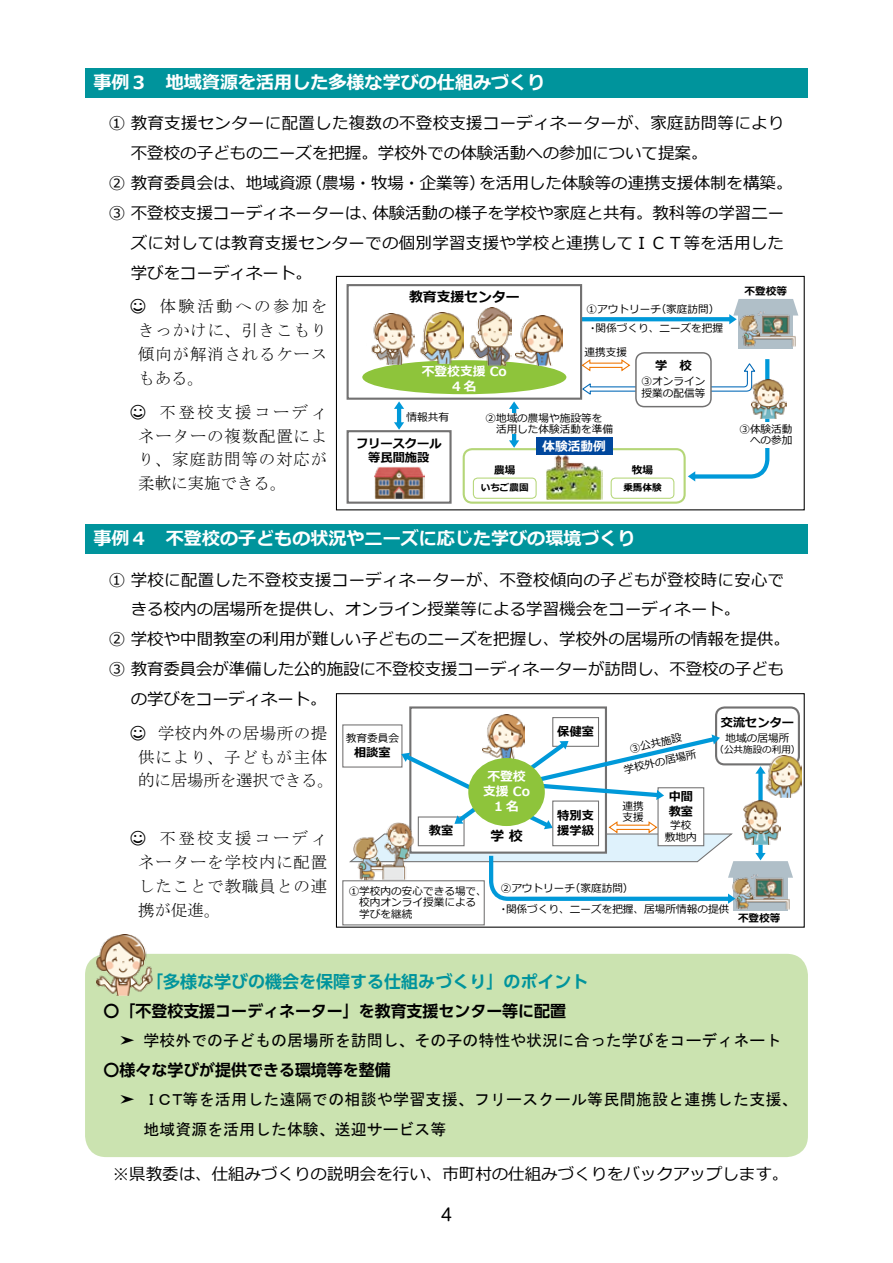
<style>
.page{position:relative;width:893px;height:1263px;background:#fff}
.page>*{position:absolute;margin:0;border:0;box-sizing:border-box;transform-origin:0 0}
.t1{font:700 18px "Meiryo";color:#fff}
.t2{font:700 16.95px "UD Shin Go Pro De";color:#00949c}
.t3{font:16.95px "UD Shin M Go Pro";color:#000}
.t4{font:16.5px "Meiryo";color:#000}
.t5{font:16.5px/23.9px "MS Mincho";letter-spacing:.05em;color:#000;text-align:justify}
.t6{font:16.5px "Meiryo";letter-spacing:.02em;color:#000}
.t7{font:15.9px/29.4px "MS Gothic";color:#000}
.t8{font:700 15.9px "UD Shin Go Pro De";color:#000}
.t9{font:700 13.8px "Meiryo";color:#000}
.t10{font:700 12.75px/15.3px "Meiryo";color:#fff;text-align:center}
.t11{font:700 12.15px/14.7px "Meiryo";color:#000}
.t12{font:10.65px/11.7px "Meiryo";color:#000}
.t13{font:700 10.65px "Meiryo";color:#000}
.t14{font:9.6px "Meiryo";color:#000}
.t15{font:700 9.6px "Meiryo";color:#000}
.s1{font-size:33px}
</style>
<div class="page">
<div style="left:409px;top:706px;width:198px;height:148px;background:#fff;border:2px solid #727171"></div>
<div style="left:552px;top:717px;width:47px;height:30px;border:1px solid #727171"></div>
<div style="left:342px;top:724px;width:60px;height:43px;border:1px solid #727171"></div>
<div style="left:715px;top:706px;width:85px;height:59px;border:2px solid #727171;border-radius:9px"></div>
<div style="left:336px;top:276px;width:469px;height:234px;border:1px solid #000"></div>
<div style="left:336px;top:693px;width:469px;height:235px;border:1px solid #000"></div>
<div style="left:347px;top:430px;width:105px;height:74px;border:2px solid #727171"></div>
<div style="left:463px;top:448px;width:223px;height:56px;border:2px solid #b5d678;border-radius:9px"></div>
<div style="left:473px;top:477px;width:64px;height:22px;border:1px solid #b5d678;border-radius:4px"></div>
<div style="left:611px;top:477px;width:63px;height:22px;border:1px solid #b5d678;border-radius:4px"></div>
<div style="left:85px;top:954px;width:723px;height:203px;background:#cbe3b0;border-radius:21px"></div>
<div style="left:85px;top:68px;width:723px;height:30px;background:#00949c"></div>
<div style="left:85px;top:524px;width:723px;height:30px;background:#00949c"></div>
<img style="left:97px;top:934px;width:57px;height:61px">
<img style="left:374px;top:466px;width:51px;height:33px">
<div style="left:739px;top:311px;width:54px;height:38px;background:#b0bfc8"></div>
<div style="left:635px;top:352px;width:77px;height:55px;border:1px solid #727171;border-radius:9px"></div>
<svg style="left:582px;top:299px;width:214px;height:25px"></svg>
<svg style="left:394px;top:401px;width:10px;height:29px"></svg>
<svg style="left:509px;top:401px;width:10px;height:47px"></svg>
<div style="left:347px;top:284px;width:235px;height:116px;background:#fff;border:2px solid #727171"></div>
<div style="left:362px;top:360px;width:204px;height:34px;background:#8ec43b;border-radius:50%"></div>
<img style="left:371px;top:314px;width:44px;height:51px">
<img style="left:516px;top:315px;width:47px;height:50px">
<img style="left:468px;top:307px;width:43px;height:59px">
<img style="left:419px;top:313px;width:44px;height:50px">
<img style="left:793px;top:755px;width:9px;height:39px">
<div style="left:485px;top:414px;width:130px;height:20px;background:#fff"></div>
<div style="left:536px;top:437px;width:76px;height:17px;background:#00479d"></div>
<img style="left:545px;top:454px;width:58px;height:46px">
<svg style="left:580px;top:355px;width:190px;height:126px"></svg>
<img style="left:752px;top:379px;width:34px;height:40px">
<div style="left:739px;top:422px;width:55px;height:26px;background:#fff"></div>
<img style="left:487px;top:715px;width:37px;height:19px">
<div style="left:342px;top:880px;width:143px;height:45px;border:1px solid #727171"></div>
<svg style="left:347px;top:734px;width:446px;height:170px"></svg>
<div style="left:468px;top:758px;width:77px;height:68px;background:#8ec43b;border-radius:50%"></div>
<img style="left:737px;top:307px;width:61px;height:41px">
<img style="left:730px;top:870px;width:61px;height:41px">
<p class="t1" style="left:94px;top:70px;width:453px">事例３　地域資源を活用した多様な学びの仕組みづくり</p>
<p class="t6" style="left:109px;top:112px;width:677px">① 教育支援センターに配置した複数の不登校支援コーディネーターが、家庭訪問等により</p>
<p class="t4" style="left:131px;top:142px;width:578px">不登校の子どものニーズを把握。学校外での体験活動への参加について提案。</p>
<p class="t4" style="left:109px;top:172px;width:685px">② 教育委員会は、地域資源（農場・牧場・企業等）を活用した体験等の連携支援体制を構築。</p>
<p class="t4" style="left:109px;top:202px;width:677px">③ 不登校支援コーディネーターは、体験活動の様子を学校や家庭と共有。教科等の学習ニー</p>
<p class="t4" style="left:131px;top:232px;width:655px">ズに対しては教育支援センターでの個別学習支援や学校と連携してＩＣＴ等を活用した</p>
<p class="t4" style="left:131px;top:262px;width:183px">学びをコーディネート。</p>
<p class="t5" style="left:138px;top:294px;width:191px;text-indent:-9px"><span class="s1">☺</span> 体験活動への参加をきっかけに、引きこもり傾向が解消されるケースもある。</p>
<p class="t5" style="left:138px;top:400px;width:191px;text-indent:-9px"><span class="s1">☺</span> 不登校支援コーディネーターの複数配置により、家庭訪問等の対応が柔軟に実施できる。</p>
<p class="t1" style="left:94px;top:526px;width:544px">事例４　不登校の子どもの状況やニーズに応じた学びの環境づくり</p>
<p class="t6" style="left:109px;top:568px;width:677px">① 学校に配置した不登校支援コーディネーターが、不登校傾向の子どもが登校時に安心で</p>
<p class="t4" style="left:131px;top:598px;width:611px">きる校内の居場所を提供し、オンライン授業等による学習機会をコーディネート。</p>
<p class="t4" style="left:109px;top:628px;width:683px">② 学校や中間教室の利用が難しい子どものニーズを把握し、学校外の居場所の情報を提供。</p>
<p class="t4" style="left:109px;top:658px;width:677px">③ 教育委員会が準備した公的施設に不登校支援コーディネーターが訪問し、不登校の子ども</p>
<p class="t4" style="left:131px;top:688px;width:197px">の学びをコーディネート。</p>
<p class="t5" style="left:130px;top:721px;width:206px;text-align:center"><span class="s1">☺</span> 学校内外の居場所の提供により、子どもが主体的に居場所を選択できる。</p>
<p class="t13" style="left:745px;top:284px;width:44px">不登校等</p>
<p class="t9" style="left:409px;top:287px;width:112px">教育支援センター</p>
<p class="t12" style="left:587px;top:304px;width:134px">①アウトリーチ（家庭訪問）</p>
<p class="t12" style="left:588px;top:323px;width:137px">・関係づくり、ニーズを把握</p>
<p class="t12" style="left:585px;top:347px;width:44px">連携支援</p>
<p class="t11" style="left:655px;top:359px;width:38px">学　校</p>
<p class="t10" style="left:422px;top:364px;width:87px">不登校支援 Co<br>4 名</p>
<p class="t12" style="left:642px;top:376px;width:65px">③オンライン授業の配信等</p>
<p class="t12" style="left:406px;top:412px;width:44px">情報共有</p>
<p class="t11" style="left:356px;top:436px;width:87px;text-align:center">フリースクール等民間施設</p>
<p class="t12" style="left:496px;top:413px;width:118px;line-height:10.6px;text-indent:-11px">②地域の農場や施設等を活用した体験活動を準備</p>
<p class="t13" style="left:494px;top:463px;width:23px">農場</p>
<p class="t12" style="left:739px;top:425px;width:55px;line-height:10.6px;text-align:right">③体験活動への参加</p>
<p class="t10" style="left:542px;top:439px;width:65px">体験活動例</p>
<p class="t13" style="left:632px;top:463px;width:23px">牧場</p>
<p class="t15" style="left:481px;top:481px;width:49px">いちご農園</p>
<p class="t15" style="left:623px;top:481px;width:40px">乗馬体験</p>
<p class="t11" style="left:721px;top:716px;width:75px">交流センター</p>
<p class="t12" style="left:726px;top:732px;width:65px">地域の居場所</p>
<p class="t14" style="left:714px;top:743px;width:88px">（公共施設の利用）</p>
<p class="t11" style="left:557px;top:725px;width:38px">保健室</p>
<p class="t12" style="left:617px;top:743px;width:76px;line-height:19.2px;text-align:center;rotate:-13deg">③公共施設<br>学校外の居場所</p>
<p class="t12" style="left:346px;top:733px;width:55px">教育委員会</p>
<p class="t11" style="left:354px;top:746px;width:38px">相談室</p>
<p class="t10" style="left:483px;top:769px;width:48px">不登校支援 Co<br>1 名</p>
<p class="t11" style="left:669px;top:790px;width:26px">中間教室</p>
<p class="t12" style="left:665px;top:820px;width:33px;text-align:center">学校敷地内</p>
<p class="t12" style="left:622px;top:801px;width:23px">連携支援</p>
<p class="t11" style="left:557px;top:809px;width:38px">特別支援学級</p>
<p class="t11" style="left:429px;top:824px;width:26px">教室</p>
<p class="t9" style="left:490px;top:827px;width:34px">学 校</p>
<p class="t5" style="left:138px;top:826px;width:191px;text-indent:-9px"><span class="s1">☺</span> 不登校支援コーディネーターを学校内に配置したことで教職員との連携が促進。</p>
<p class="t12" style="left:501px;top:882px;width:134px">②アウトリーチ（家庭訪問）</p>
<p class="t12" style="left:359px;top:885px;width:129px;text-indent:-11px">①学校内の安心できる場で、校内オンライ授業による学びを継続</p>
<p class="t12" style="left:498px;top:904px;width:233px">・関係づくり、ニーズを把握、居場所情報の提供</p>
<p class="t13" style="left:738px;top:911px;width:44px">不登校等</p>
<p class="t2" style="left:146px;top:968px;width:444px">「多様な学びの機会を保障する仕組みづくり」のポイント</p>
<p class="t8" style="left:104px;top:998px;width:464px">〇「不登校支援コーディネーター」を教育支援センター等に配置</p>
<p class="t7" style="left:104px;top:1026px;width:679px">　➤ 学校外での子どもの居場所を訪問し、その子の特性や状況に合った学びをコーディネート</p>
<p class="t8" style="left:104px;top:1057px;width:289px">〇様々な学びが提供できる環境等を整備</p>
<p class="t7" style="left:144px;top:1085px;width:655px;text-indent:-40px">　➤ ＩＣＴ等を活用した遠隔での相談や学習支援、フリースクール等民間施設と連携した支援、地域資源を活用した体験、送迎サービス等</p>
<p class="t4" style="left:113px;top:1163px;width:677px">※県教委は、仕組みづくりの説明会を行い、市町村の仕組みづくりをバックアップします。</p>
<p class="t3" style="left:441px;top:1200px;width:13px">4</p>
</div>
